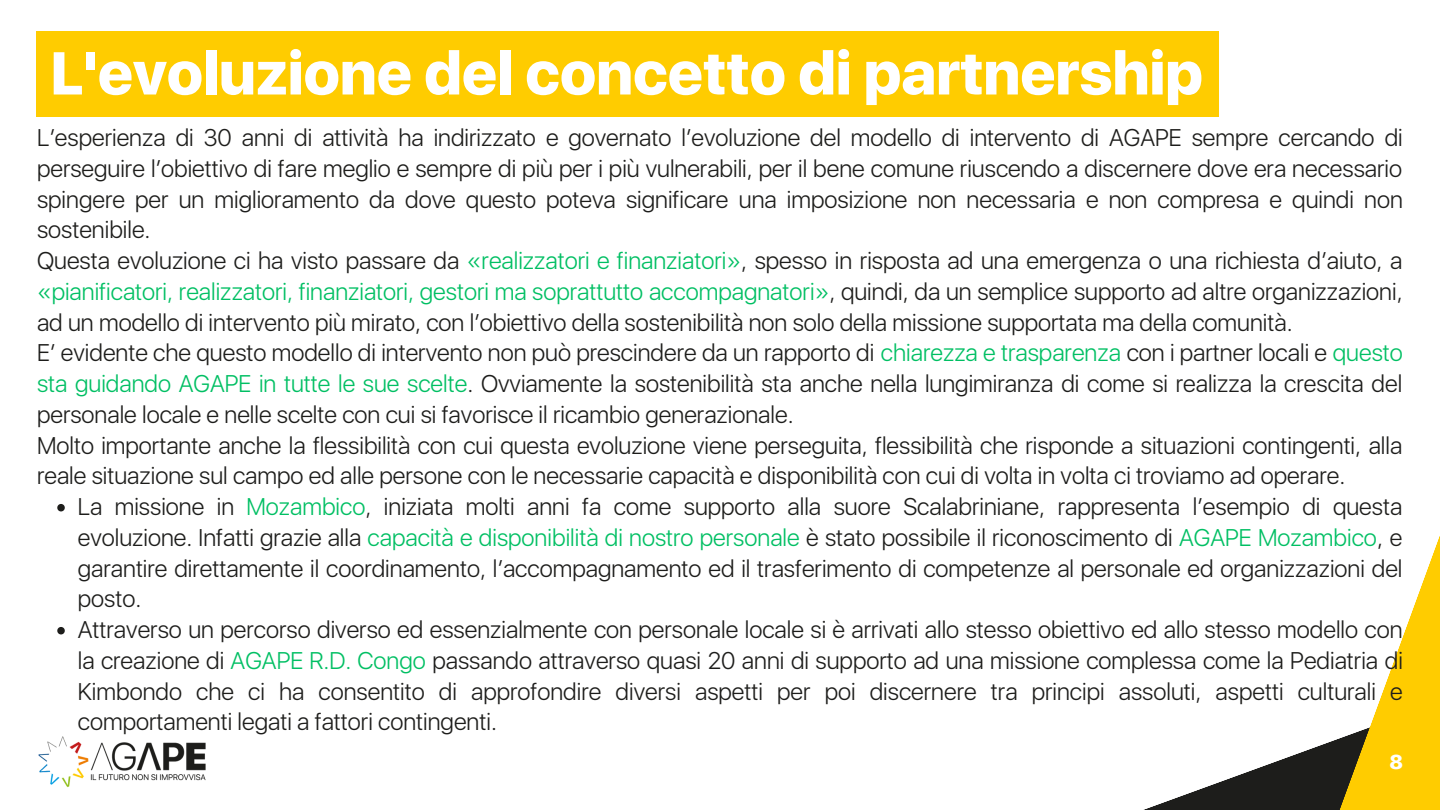
<style>
.page{position:relative;width:1440px;height:810px;background:#fff}
.page>*{position:absolute;margin:0;border:0;box-sizing:border-box;transform-origin:0 0}
.t1{font:800 60px "SFUI Display";color:#fff}
.t2{font:300 24px/30.8px "SFUI Display";color:#1d1d1b;text-align:justify}
.t3{font:800 20px "SFUI Display";color:#fff}
.s1{color:#00bf63}
</style>
<div class="page">
<img style="left:38px;top:736px;width:168px;height:52px">
<svg style="left:1143px;top:536px;width:297px;height:274px"></svg>
<div style="left:36px;top:31px;width:1183px;height:86px;background:#fc0"></div>
<svg style="left:57px;top:504px;width:8px;height:7px"></svg>
<svg style="left:57px;top:627px;width:8px;height:7px"></svg>
<p class="t1" style="left:51px;top:37px;width:1154px">L'evoluzione del concetto di partnership</p>
<p class="t2" style="left:37px;top:122px;width:1367px">L’esperienza di 30 anni di attività ha indirizzato e governato l’evoluzione del modello di intervento di AGAPE sempre cercando di perseguire l’obiettivo di fare meglio e sempre di più per i più vulnerabili, per il bene comune riuscendo a discernere dove era necessario spingere per un miglioramento da dove questo poteva significare una imposizione non necessaria e non compresa e quindi non sostenibile.</p>
<p class="t2" style="left:37px;top:245px;width:1367px">Questa evoluzione ci ha visto passare da <span class="s1">«realizzatori e finanziatori»</span>, spesso in risposta ad una emergenza o una richiesta d’aiuto, a <span class="s1">«pianificatori, realizzatori, finanziatori, gestori ma soprattutto accompagnatori»</span>, quindi, da un semplice supporto ad altre organizzazioni, ad un modello di intervento più mirato, con l’obiettivo della sostenibilità non solo della missione supportata ma della comunità.</p>
<p class="t2" style="left:37px;top:338px;width:1367px">E’ evidente che questo modello di intervento non può prescindere da un rapporto di <span class="s1">chiarezza e trasparenza</span> con i partner locali e <span class="s1">questo sta guidando AGAPE in tutte le sue scelte</span>. Ovviamente la sostenibilità sta anche nella lungimiranza di come si realizza la crescita del personale locale e nelle scelte con cui si favorisce il ricambio generazionale.</p>
<p class="t2" style="left:37px;top:430px;width:1367px">Molto importante anche la flessibilità con cui questa evoluzione viene perseguita, flessibilità che risponde a situazioni contingenti, alla reale situazione sul campo ed alle persone con le necessarie capacità e disponibilità con cui di volta in volta ci troviamo ad operare.</p>
<p class="t2" style="left:78px;top:491px;width:1326px">La missione in <span class="s1">Mozambico</span>, iniziata molti anni fa come supporto alla suore Scalabriniane, rappresenta l’esempio di questa evoluzione. Infatti grazie alla <span class="s1">capacità e disponibilità di nostro personale</span> è stato possibile il riconoscimento di <span class="s1">AGAPE Mozambico</span>, e garantire direttamente il coordinamento, l’accompagnamento ed il trasferimento di competenze al personale ed organizzazioni del posto.</p>
<p class="t2" style="left:78px;top:614px;width:1327px">Attraverso un percorso diverso ed essenzialmente con personale locale si è arrivati allo stesso obiettivo ed allo stesso modello con la creazione di <span class="s1">AGAPE R.D. Congo</span> passando attraverso quasi 20 anni di supporto ad una missione complessa come la Pediatria di Kimbondo che ci ha consentito di approfondire diversi aspetti per poi discernere tra principi assoluti, aspetti culturali e comportamenti legati a fattori contingenti.</p>
<p class="t3" style="left:1389px;top:750px;width:15px">8</p>
</div>
